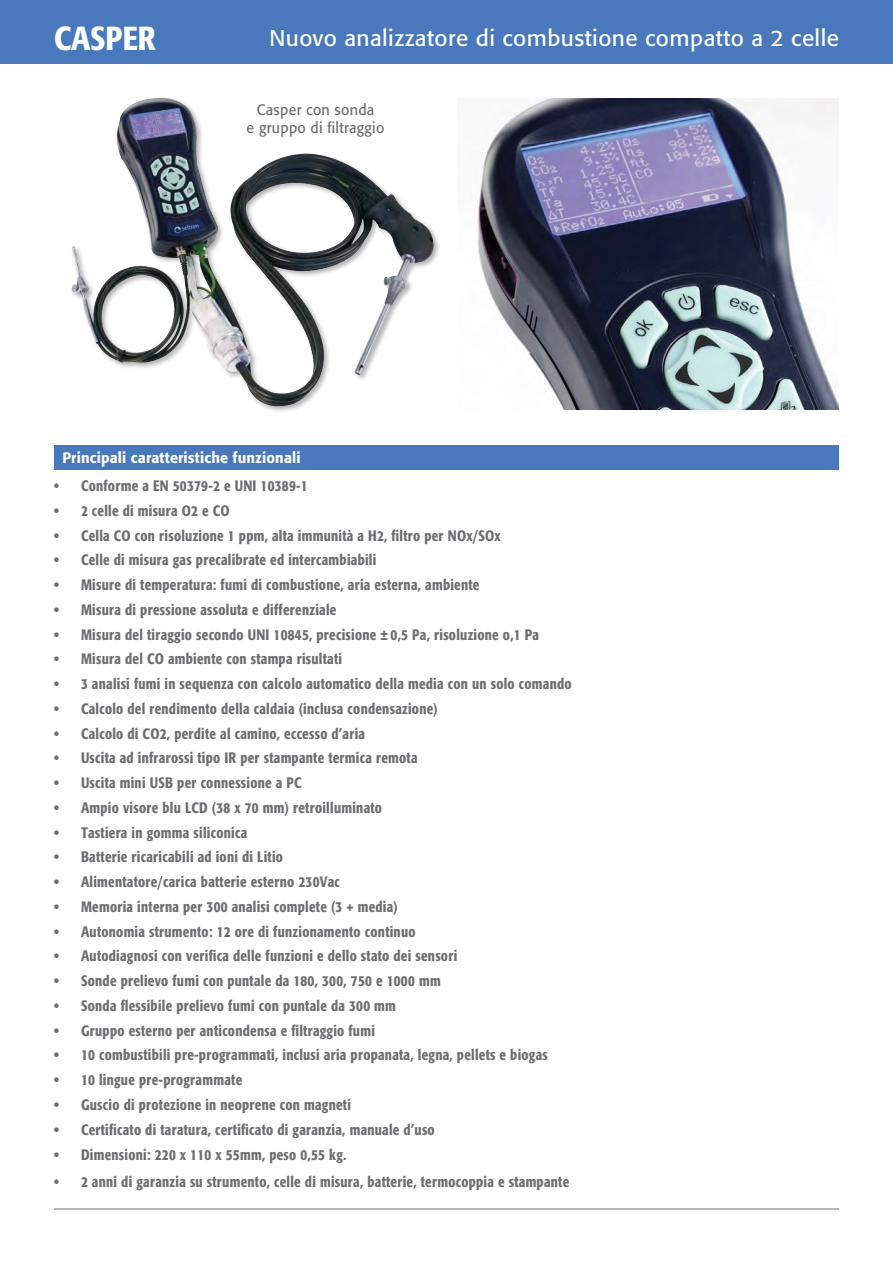
<style>
.page{position:relative;width:893px;height:1263px;background:#fff}
.page>*{position:absolute;margin:0;border:0;box-sizing:border-box;transform-origin:0 0}
.t1{font:500 condensed 33px "Formata";color:#fff}
.t2{font:22.5px "Formata";letter-spacing:.02em;color:#fff}
.t3{font:500 condensed 15px "Formata";letter-spacing:.02em;color:#6d6e71;scale:.95 1}
.t4{font:500 15px "Formata";letter-spacing:.01em;color:#fff;scale:.95 1}
.t5{font:15px "Formata";letter-spacing:.02em;color:#6d6e71;scale:.95 1}
</style>
<div class="page">
<div style="left:71px;top:96px;width:370px;height:317px;background:#000;opacity:.3"></div>
<img style="left:116px;top:98px;width:42px;height:93px">
<div style="left:0;top:0;width:893px;height:64px;background:#4978bc"></div>
<div style="left:54px;top:445px;width:785px;height:25px;background:#4978bc"></div>
<hr style="left:54px;top:1209px;width:785px;height:1px;background:#6d6e71">
<img style="left:477px;top:99px;width:362px;height:310px">
<p class="t1" style="left:54px;top:19px;width:103px">CASPER</p>
<p class="t2" style="left:269px;top:24px;width:571px">Nuovo analizzatore di combustione compatto a 2 celle</p>
<p class="t5" style="left:257px;top:100px;width:125px">Casper con sonda</p>
<p class="t5" style="left:247px;top:118px;width:147px">e gruppo di filtraggio</p>
<p class="t4" style="left:63px;top:449px;width:252px">Principali caratteristiche funzionali</p>
<p class="t3" style="left:54px;top:477px;width:269px">• Conforme a EN 50379-2 e UNI 10389-1</p>
<p class="t3" style="left:54px;top:501px;width:186px">• 2 celle di misura O2 e CO</p>
<p class="t3" style="left:54px;top:526px;width:472px">• Cella CO con risoluzione 1 ppm, alta immunità a H2, filtro per NOx/SOx</p>
<p class="t3" style="left:54px;top:551px;width:341px">• Celle di misura gas precalibrate ed intercambiabili</p>
<p class="t3" style="left:54px;top:576px;width:449px">• Misure di temperatura: fumi di combustione, aria esterna, ambiente</p>
<p class="t3" style="left:54px;top:600px;width:299px">• Misura di pressione assoluta e differenziale</p>
<p class="t3" style="left:54px;top:625px;width:512px">• Misura del tiraggio secondo UNI 10845, precisione ± 0,5 Pa, risoluzione o,1 Pa</p>
<p class="t3" style="left:54px;top:650px;width:305px">• Misura del CO ambiente con stampa risultati</p>
<p class="t3" style="left:54px;top:675px;width:546px">• 3 analisi fumi in sequenza con calcolo automatico della media con un solo comando</p>
<p class="t3" style="left:54px;top:699px;width:405px">• Calcolo del rendimento della caldaia (inclusa condensazione)</p>
<p class="t3" style="left:54px;top:724px;width:329px">• Calcolo di CO2, perdite al camino, eccesso d’aria</p>
<p class="t3" style="left:54px;top:749px;width:384px">• Uscita ad infrarossi tipo IR per stampante termica remota</p>
<p class="t3" style="left:54px;top:774px;width:262px">• Uscita mini USB per connessione a PC</p>
<p class="t3" style="left:54px;top:798px;width:347px">• Ampio visore blu LCD (38 x 70 mm) retroilluminato</p>
<p class="t3" style="left:54px;top:823px;width:205px">• Tastiera in gomma siliconica</p>
<p class="t3" style="left:54px;top:848px;width:243px">• Batterie ricaricabili ad ioni di Litio</p>
<p class="t3" style="left:54px;top:873px;width:302px">• Alimentatore/carica batterie esterno 230Vac</p>
<p class="t3" style="left:54px;top:897px;width:363px">• Memoria interna per 300 analisi complete (3 + media)</p>
<p class="t3" style="left:54px;top:922px;width:382px">• Autonomia strumento: 12 ore di funzionamento continuo</p>
<p class="t3" style="left:54px;top:947px;width:426px">• Autodiagnosi con verifica delle funzioni e dello stato dei sensori</p>
<p class="t3" style="left:54px;top:972px;width:409px">• Sonde prelievo fumi con puntale da 180, 300, 750 e 1000 mm</p>
<p class="t3" style="left:54px;top:996px;width:361px">• Sonda flessibile prelievo fumi con puntale da 300 mm</p>
<p class="t3" style="left:54px;top:1021px;width:339px">• Gruppo esterno per anticondensa e filtraggio fumi</p>
<p class="t3" style="left:54px;top:1046px;width:521px">• 10 combustibili pre-programmati, inclusi aria propanata, legna, pellets e biogas</p>
<p class="t3" style="left:54px;top:1071px;width:200px">• 10 lingue pre-programmate</p>
<p class="t3" style="left:54px;top:1095px;width:314px">• Guscio di protezione in neoprene con magneti</p>
<p class="t3" style="left:54px;top:1120px;width:402px">• Certificato di taratura, certificato di garanzia, manuale d’uso</p>
<p class="t3" style="left:54px;top:1145px;width:309px">• Dimensioni: 220 x 110 x 55mm, peso 0,55 kg.</p>
<p class="t3" style="left:54px;top:1172px;width:544px">• 2 anni di garanzia su strumento, celle di misura, batterie, termocoppia e stampante</p>
</div>
